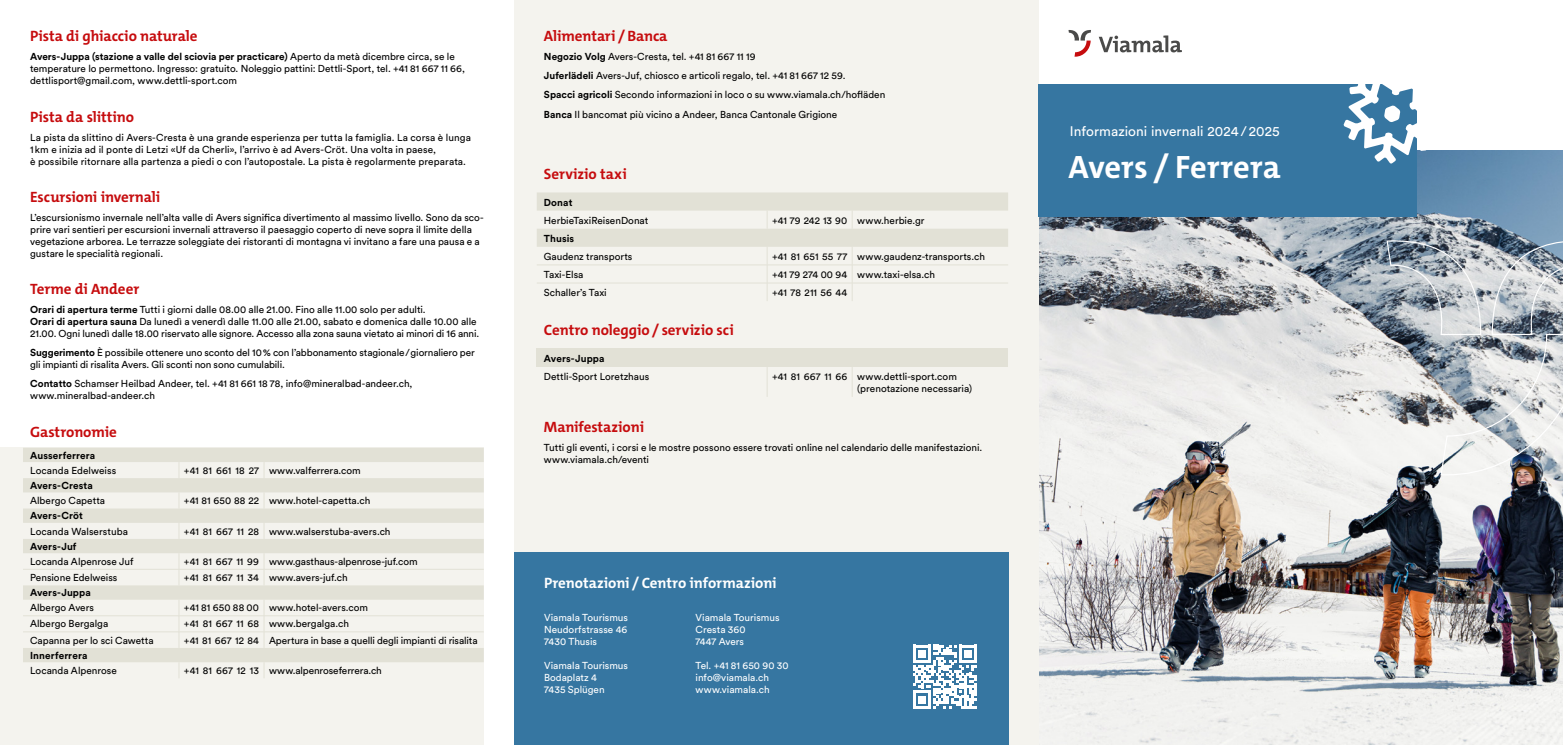
<style>
.page{position:relative;width:1563px;height:745px;background:#fff}
.page>*{position:absolute;margin:0;border:0;box-sizing:border-box;transform-origin:0 0}
.t1{font:700 32.5px "The Mix";color:#fff}
.t2{font:700 15px "The Mix";letter-spacing:-.005em;color:#c60c0e}
.t3{font:700 15px "The Mix";letter-spacing:-.005em;color:#fff}
.t4{font:13.75px "Circular Std";letter-spacing:.005em;color:#fff}
.t5{font:10px/12px "Circular Std";color:#000}
.t6{font:10px/12px "Circular Std";color:#fff}
.t7{font:700 10px "Circular Std";letter-spacing:.015em;color:#000}
.s1{font-weight:700}
</style>
<div class="page">
<img style="left:1038px;top:151px;width:525px;height:593px">
<div style="left:514px;top:0;width:524px;height:744px;background:#f4f3ee"></div>
<div style="left:514px;top:552px;width:494px;height:192px;background:#3676a1"></div>
<svg style="left:1099px;top:35px;width:83px;height:17px"></svg>
<svg style="left:1068px;top:30px;width:23px;height:27px"></svg>
<svg style="left:1386px;top:240px;width:177px;height:235px"></svg>
<div style="left:1038px;top:84px;width:378px;height:132px;background:#3676a1"></div>
<svg style="left:1343px;top:84px;width:98px;height:80px"></svg>
<div style="left:537px;top:348px;width:471px;height:18px;background:#e2e1d6"></div>
<hr style="left:767px;top:366px;width:1px;height:30px;background:#e2e1d6">
<hr style="left:852px;top:366px;width:1px;height:30px;background:#e2e1d6">
<svg style="left:537px;top:192px;width:471px;height:109px"></svg>
<div style="left:0;top:447px;width:484px;height:297px;background:#f4f3ee"></div>
<svg style="left:23px;top:448px;width:461px;height:213px"></svg>
<svg style="left:179px;top:462px;width:1px;height:16px"></svg>
<svg style="left:179px;top:492px;width:1px;height:16px"></svg>
<svg style="left:179px;top:522px;width:1px;height:16px"></svg>
<svg style="left:179px;top:553px;width:1px;height:32px"></svg>
<svg style="left:179px;top:599px;width:1px;height:48px"></svg>
<svg style="left:179px;top:661px;width:1px;height:17px"></svg>
<svg style="left:264px;top:462px;width:1px;height:16px"></svg>
<svg style="left:264px;top:492px;width:1px;height:16px"></svg>
<svg style="left:264px;top:522px;width:1px;height:16px"></svg>
<hr style="left:23px;top:568px;width:156px;height:1px;background:#e2e1d6">
<hr style="left:179px;top:568px;width:85px;height:1px;background:#e2e1d6">
<hr style="left:264px;top:568px;width:220px;height:1px;background:#e2e1d6">
<svg style="left:264px;top:553px;width:1px;height:32px"></svg>
<hr style="left:23px;top:615px;width:156px;height:1px;background:#e2e1d6">
<hr style="left:179px;top:615px;width:85px;height:1px;background:#e2e1d6">
<hr style="left:264px;top:615px;width:220px;height:1px;background:#e2e1d6">
<hr style="left:23px;top:631px;width:156px;height:1px;background:#e2e1d6">
<hr style="left:179px;top:631px;width:85px;height:1px;background:#e2e1d6">
<hr style="left:264px;top:631px;width:220px;height:1px;background:#e2e1d6">
<svg style="left:264px;top:599px;width:1px;height:48px"></svg>
<svg style="left:264px;top:661px;width:1px;height:17px"></svg>
<svg style="left:913px;top:644px;width:64px;height:64px"></svg>
<h2 class="t2" style="left:30px;top:27px;width:169px">Pista di ghiaccio naturale</h2>
<p class="t5" style="left:30px;top:51px;width:436px"><span class="s1">Avers-Juppa (stazione a valle del sciovia per practicare)</span> Aperto da metà dicembre circa, se le temperature lo permettono. Ingresso: gratuito. Noleggio pattini: Dettli-Sport, tel. +41 81 667 11 66, dettlisport@gmail.com, www.dettli-sport.com</p>
<h2 class="t2" style="left:30px;top:107px;width:106px">Pista da slittino</h2>
<p class="t5" style="left:30px;top:131px;width:442px">La pista da slittino di Avers-Cresta è una grande esperienza per tutta la famiglia. La corsa è lunga<br>1km e inizia ad il ponte di Letzi «Uf da Cherli», l’arrivo è ad Avers-Cröt. Una volta in paese,<br>è possibile ritornare alla partenza a piedi o con l’autopostale. La pista è regolarmente preparata.</p>
<h2 class="t2" style="left:30px;top:187px;width:132px">Escursioni invernali</h2>
<p class="t5" style="left:30px;top:211px;width:455px">L’escursionismo invernale nell’alta valle di Avers significa divertimento al massimo livello. Sono da sco&shy;prire vari sentieri per escursioni invernali attraverso il paesaggio coperto di neve sopra il limite della vegetazione arborea. Le terrazze soleggiate dei ristoranti di montagna vi invitano a fare una pausa e a gustare le specialità regionali.</p>
<h2 class="t2" style="left:30px;top:279px;width:111px">Terme di Andeer</h2>
<p class="t5" style="left:30px;top:303px;width:450px"><span class="s1">Orari di apertura terme</span> Tutti i giorni dalle 08.00 alle 21.00. Fino alle 11.00 solo per adulti.<br><span class="s1">Orari di apertura sauna</span> Da lunedì a venerdì dalle 11.00 alle 21.00, sabato e domenica dalle 10.00 alle<br>21.00. Ogni lunedì dalle 18.00 riservato alle signore. Accesso alla zona sauna vietato ai minori di 16 anni.</p>
<p class="t5" style="left:30px;top:346px;width:446px"><span class="s1">Suggerimento</span> È possibile ottenere uno sconto del 10% con l’abbonamento stagionale/giornaliero per gli impianti di risalita Avers. Gli sconti non sono cumulabili.</p>
<p class="t5" style="left:30px;top:377px;width:384px"><span class="s1">Contatto</span> Schamser Heilbad Andeer, tel. +41 81 661 18 78, info@mineralbad-andeer.ch, www.mineralbad-andeer.ch</p>
<h2 class="t2" style="left:30px;top:421px;width:88px">Gastronomie</h2>
<p class="t7" style="left:30px;top:448px;width:67px">Ausserferrera</p>
<p class="t5" style="left:30px;top:464px;width:88px">Locanda Edelweiss</p>
<p class="t5" style="left:184px;top:464px;width:178px">+41 81 661 18 27 www.valferrera.com</p>
<p class="t7" style="left:30px;top:478px;width:64px">Avers-Cresta</p>
<p class="t5" style="left:30px;top:494px;width:77px">Albergo Capetta</p>
<p class="t5" style="left:184px;top:494px;width:188px">+41 81 650 88 22 www.hotel-capetta.ch</p>
<p class="t7" style="left:30px;top:509px;width:54px">Avers-Cröt</p>
<p class="t5" style="left:30px;top:524px;width:99px">Locanda Walserstuba</p>
<p class="t5" style="left:184px;top:524px;width:208px">+41 81 667 11 28 www.walserstuba-avers.ch</p>
<p class="t7" style="left:30px;top:539px;width:48px">Avers-Juf</p>
<p class="t5" style="left:30px;top:555px;width:105px">Locanda Alpenrose Juf</p>
<p class="t5" style="left:184px;top:555px;width:235px">+41 81 667 11 99 www.gasthaus-alpenrose-juf.com</p>
<p class="t5" style="left:30px;top:571px;width:89px">Pensione Edelweiss</p>
<p class="t5" style="left:184px;top:571px;width:165px">+41 81 667 11 34 www.avers-juf.ch</p>
<p class="t7" style="left:30px;top:585px;width:62px">Avers-Juppa</p>
<p class="t5" style="left:30px;top:601px;width:65px">Albergo Avers</p>
<p class="t5" style="left:184px;top:601px;width:186px">+41 81 650 88 00 www.hotel-avers.com</p>
<p class="t5" style="left:30px;top:617px;width:80px">Albergo Bergalga</p>
<p class="t5" style="left:184px;top:617px;width:166px">+41 81 667 11 68 www.bergalga.ch</p>
<p class="t5" style="left:30px;top:633px;width:125px">Capanna per lo sci Cawetta</p>
<p class="t5" style="left:184px;top:633px;width:295px">+41 81 667 12 84 Apertura in base a quelli degli impianti di risalita</p>
<p class="t7" style="left:30px;top:648px;width:59px">Innerferrera</p>
<p class="t5" style="left:30px;top:663px;width:88px">Locanda Alpenrose</p>
<p class="t5" style="left:184px;top:663px;width:199px">+41 81 667 12 13 www.alpenroseferrera.ch</p>
<h2 class="t2" style="left:544px;top:26px;width:125px">Alimentari / Banca</h2>
<p class="t5" style="left:544px;top:47px;width:343px;line-height:19.1px"><span class="s1">Negozio Volg</span> Avers-Cresta, tel. +41 81 667 11 19<br><span class="s1">Juferlädeli</span> Avers-Juf, chiosco e articoli regalo, tel. +41 81 667 12 59.<br><span class="s1">Spacci agricoli</span> Secondo informazioni in loco o su www.viamala.ch/hofläden <span class="s1">Banca</span> Il bancomat più vicino a Andeer, Banca Cantonale Grigione</p>
<h2 class="t2" style="left:544px;top:164px;width:84px">Servizio taxi</h2>
<p class="t7" style="left:544px;top:195px;width:30px">Donat</p>
<p class="t5" style="left:544px;top:214px;width:106px">HerbieTaxiReisenDonat</p>
<p class="t5" style="left:772px;top:214px;width:154px">+41 79 242 13 90 www.herbie.gr</p>
<p class="t7" style="left:544px;top:232px;width:32px">Thusis</p>
<p class="t5" style="left:544px;top:250px;width:90px">Gaudenz transports</p>
<p class="t5" style="left:772px;top:250px;width:214px">+41 81 651 55 77 www.gaudenz-transports.ch</p>
<p class="t5" style="left:544px;top:268px;width:41px">Taxi-Elsa</p>
<p class="t5" style="left:772px;top:268px;width:164px">+41 79 274 00 94 www.taxi-elsa.ch</p>
<p class="t5" style="left:544px;top:286px;width:64px">Schaller’s Taxi</p>
<p class="t5" style="left:772px;top:286px;width:77px">+41 78 211 56 44</p>
<h2 class="t2" style="left:544px;top:320px;width:191px">Centro noleggio / servizio sci</h2>
<p class="t7" style="left:544px;top:351px;width:62px">Avers-Juppa</p>
<p class="t5" style="left:544px;top:370px;width:107px">Dettli-Sport Loretzhaus</p>
<p class="t5" style="left:857px;top:370px;width:116px;text-indent:-85px">+41 81 667 11 66 www.dettli-sport.com (prenotazione necessaria)</p>
<h2 class="t2" style="left:544px;top:417px;width:102px">Manifestazioni</h2>
<p class="t5" style="left:544px;top:441px;width:440px">Tutti gli eventi, i corsi e le mostre possono essere trovati online nel calendario delle manifestazioni. www.viamala.ch/eventi</p>
<h2 class="t3" style="left:544px;top:573px;width:234px">Prenotazioni / Centro informazioni</h2>
<p class="t6" style="left:544px;top:611px;width:86px;text-align:justify">Viamala Tourismus Neudorfstrasse 46<br>7430 Thusis</p>
<p class="t6" style="left:544px;top:659px;width:86px">Viamala Tourismus<br>Bodaplatz 4<br>7435 Splügen</p>
<p class="t6" style="left:695px;top:611px;width:86px">Viamala Tourismus<br>Cresta 360<br>7447 Avers</p>
<p class="t6" style="left:695px;top:659px;width:94px">Tel. +41 81 650 90 30 info@viamala.ch www.viamala.ch</p>
<h3 class="t4" style="left:1070px;top:123px;width:211px">Informazioni invernali 2024 / 2025</h3>
<h1 class="t1" style="left:1068px;top:145px;width:214px">Avers / Ferrera</h1>
</div>
